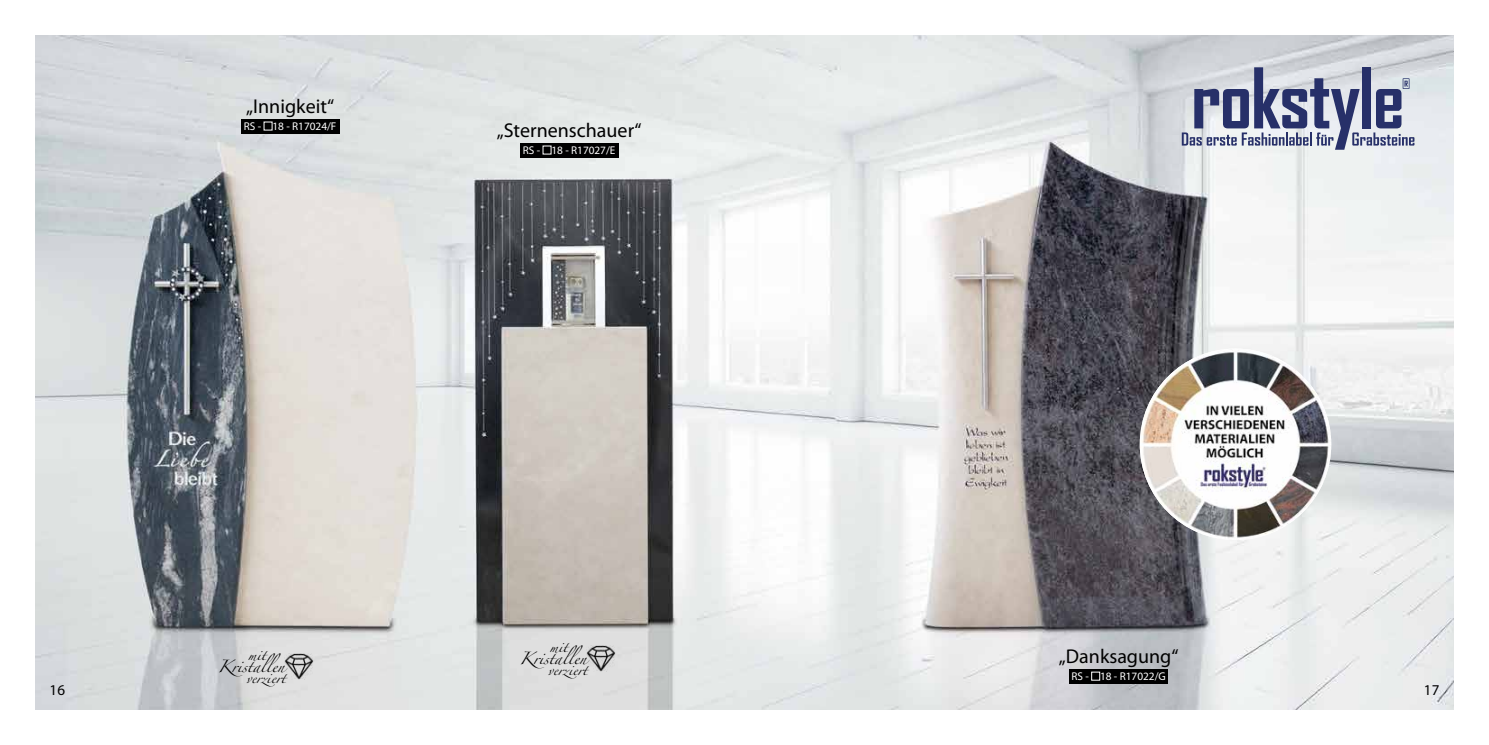
<style>
.page{position:relative;width:1489px;height:745px;background:#fff}
.page>*{position:absolute;margin:0;border:0;box-sizing:border-box;transform-origin:0 0}
.t1{font:20px "Myriad Pro";color:#000}
.t2{font:15px "Myriad Pro";color:#000}
.t3{font:11.25px "Myriad Pro";color:#fff}
.t4{font:11.12px "Zapfino";color:#000}
.t5{font:9.75px "Zapfino";color:#000}
</style>
<div class="page">
<img style="left:35px;top:35px;width:1418px;height:674px">
<img style="left:1139px;top:348px;width:192px;height:191px;border-radius:96px">
<svg style="left:1181px;top:67px;width:233px;height:83px;background:#9fa5bb"></svg>
<img style="left:284px;top:653px;width:30px;height:26px">
<img style="left:586px;top:645px;width:29px;height:26px">
<div style="left:241px;top:118px;width:98px;height:15px;background:#000"></div>
<div style="left:520px;top:142px;width:98px;height:15px;background:#000"></div>
<div style="left:1069px;top:668px;width:99px;height:15px;background:#000"></div>
<div style="left:1091px;top:671px;width:8px;height:9px;border:1px solid #fff"></div>
<h1 class="t1" style="left:246px;top:94px;width:90px">„Innigkeit“</h1>
<p class="t3" style="left:244px;top:119px;width:94px">RS - 18 - R17024/F</p>
<h1 class="t1" style="left:496px;top:117px;width:146px">„Sternenschauer“</h1>
<p class="t3" style="left:523px;top:143px;width:94px">RS - 18 - R17027/E</p>
<p class="t5" style="left:550px;top:642px;width:19px">mit</p>
<p class="t5" style="left:548px;top:665px;width:41px">verziert</p>
<p class="t4" style="left:519px;top:653px;width:69px">Kristallen</p>
<h1 class="t1" style="left:1058px;top:643px;width:121px">„Danksagung“</h1>
<p class="t3" style="left:1071px;top:668px;width:96px">RS - 18 - R17022/G</p>
<p class="t5" style="left:248px;top:650px;width:19px">mit</p>
<p class="t5" style="left:246px;top:673px;width:41px">verziert</p>
<p class="t4" style="left:218px;top:661px;width:69px">Kristallen</p>
<h2 class="t2" style="left:50px;top:680px;width:17px">16</h2>
<h2 class="t2" style="left:1423px;top:680px;width:17px">17</h2>
</div>
